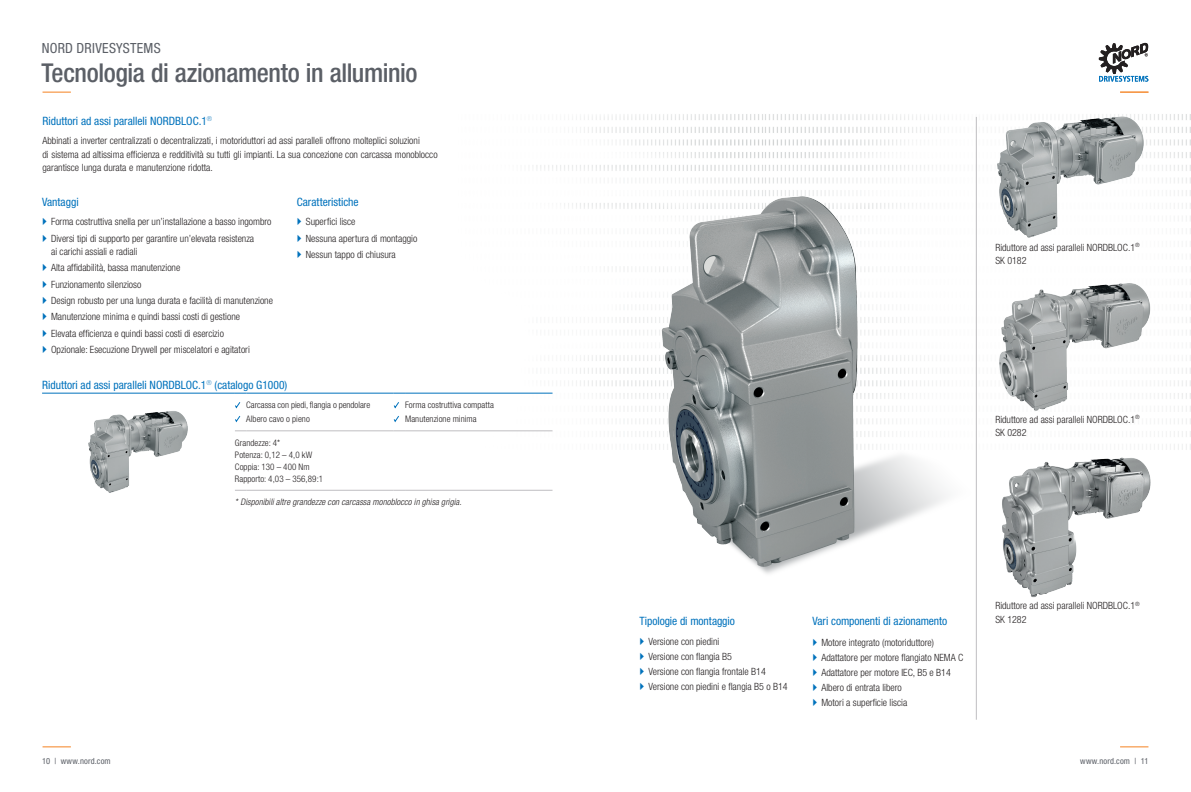
<style>
.page{position:relative;width:1191px;height:792px;background:#fff}
.page>*{position:absolute;margin:0;border:0;box-sizing:border-box;transform-origin:0 0}
.t1{font:500 condensed 26px "Helvetica Neue LT Std";letter-spacing:-.015em;color:#5b5f66}
.t2{font:condensed 14px "Helvetica Neue LT Std";letter-spacing:.02em;color:#5b5f66}
.Fließtext{font:condensed 11.5px "Helvetica Neue LT Std";color:#0072bc}
.Fließtext_Normal{font:condensed 11.5px "Helvetica Neue LT Std";color:#0072bc}
.Fließtext_Normal-2{font:300 condensed 10px "Helvetica Neue LT Std";color:#231f20}
.Fliesstext_Abst_N_3{font:300 condensed 10px/13.5px "Helvetica Neue LT Std";color:#231f20}
.Fließtext-2{font:300 condensed 10px "Helvetica Neue LT Std";color:#231f20}
.Aufzählung{font:300 condensed 9px "Helvetica Neue LT Std";letter-spacing:.01em;color:#231f20}
.Aufzählung-2{font:italic 300 condensed 9px "Helvetica Neue LT Std";letter-spacing:.01em;color:#231f20}
.t3{font:condensed 8.5px "Helvetica Neue LT Std";letter-spacing:.02em;color:#5b5f66}
</style>
<div class="page">
<svg style="left:43px;top:746px;width:28px;height:1px"></svg>
<svg style="left:1120px;top:746px;width:28px;height:1px"></svg>
<svg style="left:43px;top:92px;width:28px;height:1px"></svg>
<img style="left:458px;top:114px;width:384px;height:318px">
<svg style="left:844px;top:114px;width:347px;height:336px"></svg>
<hr style="left:42px;top:393px;width:193px;height:1px;background:#0072bc">
<hr style="left:246px;top:393px;width:148px;height:1px;background:#0072bc">
<hr style="left:405px;top:393px;width:147px;height:1px;background:#0072bc">
<hr style="left:246px;top:431px;width:148px;height:1px;background:#bfbec1">
<hr style="left:405px;top:431px;width:147px;height:1px;background:#bfbec1">
<hr style="left:246px;top:490px;width:148px;height:1px;background:#bfbec1">
<hr style="left:405px;top:490px;width:147px;height:1px;background:#bfbec1">
<svg style="left:235px;top:402px;width:6px;height:7px"></svg>
<svg style="left:235px;top:416px;width:6px;height:7px"></svg>
<svg style="left:393px;top:402px;width:6px;height:7px"></svg>
<svg style="left:393px;top:416px;width:6px;height:7px"></svg>
<img style="left:72px;top:392px;width:132px;height:101px">
<img style="left:975px;top:452px;width:176px;height:167px">
<img style="left:961px;top:76px;width:207px;height:165px">
<img style="left:972px;top:279px;width:203px;height:173px">
<img style="left:631px;top:188px;width:341px;height:386px">
<hr style="left:976px;top:117px;width:1px;height:603px;background:#bfbec1">
<svg style="left:1120px;top:92px;width:28px;height:1px"></svg>
<svg style="left:1098px;top:43px;width:50px;height:39px"></svg>
<h2 class="t2" style="left:42px;top:40px;width:120px">NORD DRIVESYSTEMS</h2>
<h1 class="t1" style="left:41px;top:57px;width:378px">Tecnologia di azionamento in alluminio</h1>
<p class="Fließtext" style="left:43px;top:114px;width:171px">Riduttori ad assi paralleli NORDBLOC.1<sup>®</sup></p>
<p class="Fließtext_Normal-2" style="left:43px;top:135px;width:379px">Abbinati a inverter centralizzati o decentralizzati, i motoriduttori ad assi paralleli offrono molteplici soluzioni</p>
<p class="Fließtext_Normal-2" style="left:43px;top:148px;width:396px">di sistema ad altissima efficienza e redditività su tutti gli impianti. La sua concezione con carcassa monoblocco</p>
<p class="Fließtext_Normal-2" style="left:43px;top:162px;width:172px">garantisce lunga durata e manutenzione ridotta.</p>
<p class="Fließtext_Normal" style="left:42px;top:195px;width:38px">Vantaggi</p>
<p class="Fließtext_Normal-2" style="left:51px;top:216px;width:222px">Forma costruttiva snella per un’installazione a basso ingombro</p>
<p class="Fließtext_Normal-2" style="left:51px;top:232px;width:204px">Diversi tipi di supporto per garantire un’elevata resistenza</p>
<p class="Fließtext_Normal-2" style="left:51px;top:246px;width:88px">ai carichi assiali e radiali</p>
<p class="Fließtext_Normal-2" style="left:51px;top:262px;width:131px">Alta affidabilità, bassa manutenzione</p>
<p class="Fließtext_Normal-2" style="left:51px;top:278px;width:92px">Funzionamento silenzioso</p>
<p class="Fließtext_Normal-2" style="left:51px;top:295px;width:223px">Design robusto per una lunga durata e facilità di manutenzione</p>
<p class="Fließtext_Normal-2" style="left:51px;top:311px;width:190px">Manutenzione minima e quindi bassi costi di gestione</p>
<p class="Fließtext_Normal-2" style="left:51px;top:327px;width:174px">Elevata efficienza e quindi bassi costi di esercizio</p>
<p class="Fließtext_Normal-2" style="left:51px;top:344px;width:200px">Opzionale: Esecuzione Drywell per miscelatori e agitatori</p>
<p class="Fließtext" style="left:297px;top:195px;width:63px">Caratteristiche</p>
<p class="Fließtext-2" style="left:306px;top:216px;width:51px">Superfici lisce</p>
<p class="Fließtext-2" style="left:306px;top:232px;width:113px">Nessuna apertura di montaggio</p>
<p class="Fließtext-2" style="left:306px;top:249px;width:91px">Nessun tappo di chiusura</p>
<p class="Fließtext" style="left:42px;top:378px;width:247px">Riduttori ad assi paralleli NORDBLOC.1<sup>®</sup> (catalogo G1000)</p>
<p class="Aufzählung" style="left:246px;top:400px;width:125px">Carcassa con piedi, flangia o pendolare</p>
<p class="Aufzählung" style="left:246px;top:413px;width:65px">Albero cavo o pieno</p>
<p class="Aufzählung" style="left:405px;top:400px;width:90px">Forma costruttiva compatta</p>
<p class="Aufzählung" style="left:405px;top:413px;width:73px">Manutenzione minima</p>
<p class="Aufzählung" style="left:235px;top:437px;width:47px">Grandezze: 4*</p>
<p class="Aufzählung" style="left:235px;top:449px;width:79px">Potenza: 0,12 – 4,0 kW</p>
<p class="Aufzählung" style="left:235px;top:461px;width:76px">Coppia: 130 – 400 Nm</p>
<p class="Aufzählung" style="left:235px;top:473px;width:90px">Rapporto: 4,03 – 356,89:1</p>
<p class="Aufzählung-2" style="left:235px;top:497px;width:228px">* Disponibili altre grandezze con carcassa monoblocco in ghisa grigia.</p>
<p class="Fliesstext_Abst_N_3" style="left:995px;top:240px;width:146px">Riduttore ad assi paralleli NORDBLOC.1<sup>®</sup></p>
<p class="Fliesstext_Abst_N_3" style="left:995px;top:254px;width:33px">SK 0182</p>
<p class="Fliesstext_Abst_N_3" style="left:995px;top:412px;width:146px">Riduttore ad assi paralleli NORDBLOC.1<sup>®</sup></p>
<p class="Fliesstext_Abst_N_3" style="left:995px;top:426px;width:33px">SK 0282</p>
<p class="Fließtext" style="left:639px;top:614px;width:97px">Tipologie di montaggio</p>
<p class="Fließtext_Normal-2" style="left:648px;top:636px;width:72px">Versione con piedini</p>
<p class="Fließtext_Normal-2" style="left:648px;top:651px;width:85px">Versione con flangia B5</p>
<p class="Fließtext_Normal-2" style="left:648px;top:666px;width:119px">Versione con flangia frontale B14</p>
<p class="Fließtext_Normal-2" style="left:648px;top:681px;width:141px">Versione con piedini e flangia B5 o B14</p>
<p class="Fließtext" style="left:812px;top:614px;width:136px">Vari componenti di azionamento</p>
<p class="Fließtext_Normal-2" style="left:821px;top:637px;width:114px">Motore integrato (motoriduttore)</p>
<p class="Fließtext_Normal-2" style="left:821px;top:652px;width:143px">Adattatore per motore flangiato NEMA C</p>
<p class="Fließtext_Normal-2" style="left:821px;top:667px;width:131px">Adattatore per motore IEC, B5 e B14</p>
<p class="Fließtext_Normal-2" style="left:821px;top:682px;width:82px">Albero di entrata libero</p>
<p class="Fließtext_Normal-2" style="left:821px;top:697px;width:87px">Motori a superficie liscia</p>
<p class="Fliesstext_Abst_N_3" style="left:995px;top:599px;width:146px">Riduttore ad assi paralleli NORDBLOC.1<sup>®<br></sup>SK 1282</p>
<p class="t3" style="left:42px;top:756px;width:70px">10 | www.nord.com</p>
<p class="t3" style="left:1080px;top:756px;width:70px">www.nord.com | 11</p>
</div>
